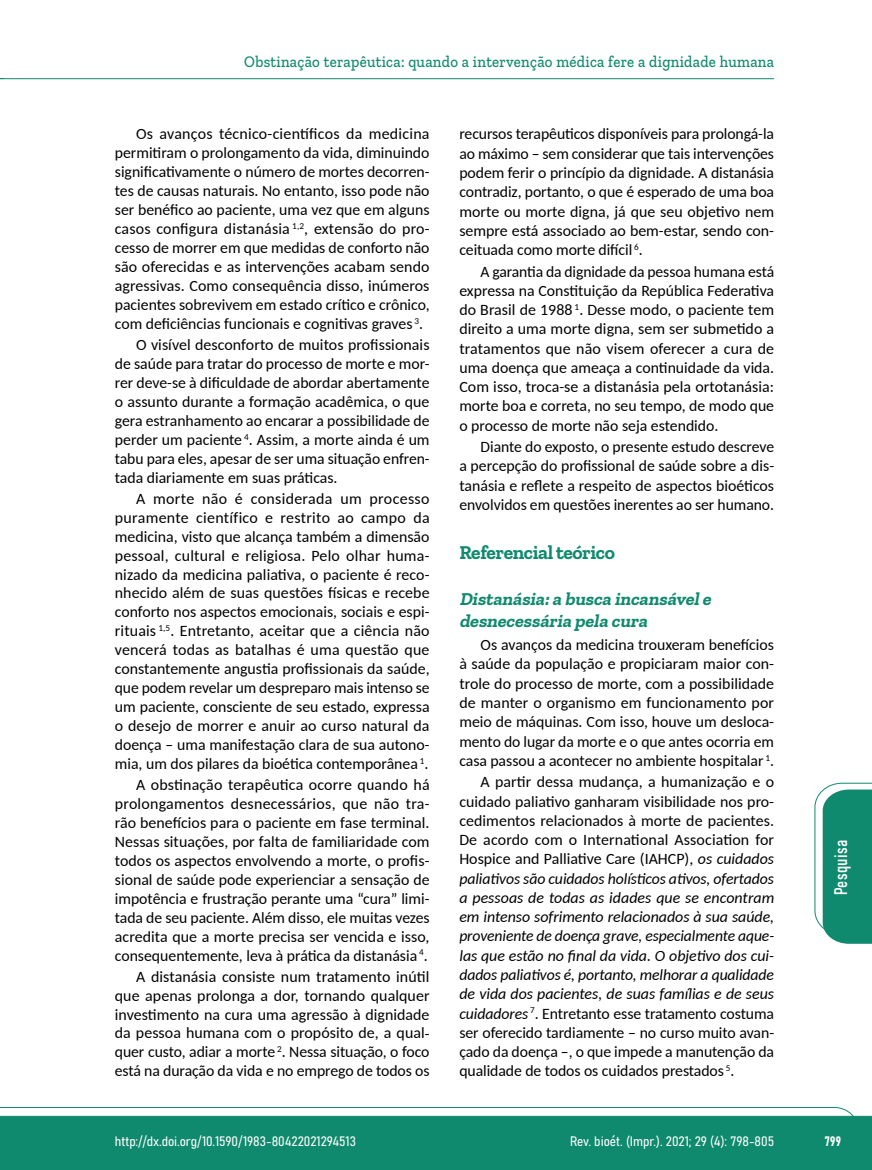
<style>
.page{position:relative;width:872px;height:1170px;background:#fff}
.page>*{position:absolute;margin:0;border:0;box-sizing:border-box;transform-origin:0 0}
.t1{font:700 19.5px "Zilla Slab";letter-spacing:-.02em;color:#108a6e}
.t2{font:italic 700 18px/21.9px "Zilla Slab";color:#108a6e}
.t3{font:18px "Bahnschrift";letter-spacing:.02em;color:#fff}
.t4{font:500 16.5px "Zilla Slab";letter-spacing:.02em;color:#108a6e;scale:.9 1}
.t5{font:15.75px/18.9px "Carlito";color:#000;text-align:justify}
.t6{font:13.5px "Bahnschrift";color:#fff}
.s1{font-style:italic}
</style>
<div class="page">
<svg style="left:0;top:1107px;width:859px;height:62px;background:#2e9880"></svg>
<hr style="left:0;top:78px;width:774px;height:1px;background:#108a6e">
<svg style="left:814px;top:782px;width:58px;height:161px"></svg>
<p class="t4" style="left:244px;top:53px;width:590px">Obstinação terapêutica: quando a intervenção médica fere a dignidade humana</p>
<p class="t5" style="left:115px;top:124px;width:316px;text-indent:21px">Os avanços técnico-científicos da medicina permitiram o prolongamento da vida, diminuindo significativamente o número de mortes decorren&shy;tes de causas naturais. No entanto, isso pode não ser benéfico ao paciente, uma vez que em alguns casos configura distanásia <sup>1,2</sup>, extensão do pro&shy;cesso de morrer em que medidas de conforto não são oferecidas e as intervenções acabam sendo agressivas. Como consequência disso, inúmeros pacientes sobrevivem em estado crítico e crônico, com deficiências funcionais e cognitivas graves <sup>3</sup>.</p>
<p class="t5" style="left:115px;top:334px;width:316px;text-indent:21px">O visível desconforto de muitos profissionais de saúde para tratar do processo de morte e mor&shy;rer deve-se à dificuldade de abordar abertamente o assunto durante a formação acadêmica, o que gera estranhamento ao encarar a possibilidade de perder um paciente <sup>4</sup>. Assim, a morte ainda é um tabu para eles, apesar de ser uma situação enfren&shy;tada diariamente em suas práticas.</p>
<p class="t5" style="left:115px;top:488px;width:316px;text-indent:21px">A morte não é considerada um processo puramente científico e restrito ao campo da medicina, visto que alcança também a dimensão pessoal, cultural e religiosa. Pelo olhar huma&shy;nizado da medicina paliativa, o paciente é reco&shy;nhecido além de suas questões físicas e recebe conforto nos aspectos emocionais, sociais e espi&shy;rituais <sup>1,5</sup>. Entretanto, aceitar que a ciência não vencerá todas as batalhas é uma questão que constantemente angustia profissionais da saúde, que podem revelar um despreparo mais intenso se um paciente, consciente de seu estado, expressa o desejo de morrer e anuir ao curso natural da doença – uma manifestação clara de sua autono&shy;mia, um dos pilares da bioética contemporânea <sup>1</sup>.</p>
<p class="t5" style="left:115px;top:774px;width:316px;text-indent:21px">A obstinação terapêutica ocorre quando há prolongamentos desnecessários, que não tra&shy;rão benefícios para o paciente em fase terminal.<br>Nessas situações, por falta de familiaridade com todos os aspectos envolvendo a morte, o profis&shy;sional de saúde pode experienciar a sensação de impotência e frustração perante uma “cura” limi&shy;tada de seu paciente. Além disso, ele muitas vezes acredita que a morte precisa ser vencida e isso, consequentemente, leva à prática da distanásia <sup>4</sup>.</p>
<p class="t5" style="left:115px;top:966px;width:316px;text-indent:21px">A distanásia consiste num tratamento inútil que apenas prolonga a dor, tornando qualquer investimento na cura uma agressão à dignidade da pessoa humana com o propósito de, a qual&shy;quer custo, adiar a morte <sup>2</sup>. Nessa situação, o foco está na duração da vida e no emprego de todos os</p>
<p class="t5" style="left:459px;top:124px;width:316px">recursos terapêuticos disponíveis para prolongá-la ao máximo – sem considerar que tais intervenções podem ferir o princípio da dignidade. A distanásia contradiz, portanto, o que é esperado de uma boa morte ou morte digna, já que seu objetivo nem sempre está associado ao bem-estar, sendo con&shy;ceituada como morte difícil <sup>6</sup>.</p>
<p class="t5" style="left:459px;top:261px;width:316px;text-indent:21px">A garantia da dignidade da pessoa humana está expressa na Constituição da República Federativa do Brasil de 1988 <sup>1</sup>. Desse modo, o paciente tem direito a uma morte digna, sem ser submetido a tratamentos que não visem oferecer a cura de uma doença que ameaça a continuidade da vida.<br>Com isso, troca-se a distanásia pela ortotanásia: morte boa e correta, no seu tempo, de modo que o processo de morte não seja estendido.</p>
<p class="t5" style="left:459px;top:436px;width:316px;text-indent:21px">Diante do exposto, o presente estudo descreve a percepção do profissional de saúde sobre a dis&shy;tanásia e reflete a respeito de aspectos bioéticos envolvidos em questões inerentes ao ser humano.</p>
<p class="t1" style="left:459px;top:541px;width:157px">Referencial teórico</p>
<p class="t2" style="left:459px;top:587px;width:257px">Distanásia:a busca incansávele desnecessária pela cura</p>
<p class="t5" style="left:459px;top:634px;width:316px;text-indent:21px">Os avanços da medicina trouxeram benefícios à saúde da população e propiciaram maior con&shy;trole do processo de morte, com a possibilidade de manter o organismo em funcionamento por meio de máquinas. Com isso, houve um desloca&shy;mento do lugar da morte e o que antes ocorria em casa passou a acontecer no ambiente hospitalar <sup>1</sup>.</p>
<p class="t5" style="left:459px;top:771px;width:316px;text-indent:21px">A partir dessa mudança, a humanização e o cuidado paliativo ganharam visibilidade nos pro&shy;cedimentos relacionados à morte de pacientes.<br>De acordo com o International Association for Hospice and Palliative Care (IAHCP), <span class="s1">os cuidados paliativos são cuidados holísticos ativos, ofertados a pessoas de todas as idades que se encontram em intenso sofrimento relacionados à sua saúde, proveniente de doença grave, especialmente aque&shy;las que estão no final da vida. O objetivo dos cui&shy;dados paliativos é, portanto, melhorar a qualidade de vida dos pacientes, de suas famílias e de seus cuidadores</span> <sup>7</sup>. Entretanto esse tratamento costuma ser oferecido tardiamente – no curso muito avan&shy;çado da doença –, o que impede a manutenção da qualidade de todos os cuidados prestados <sup>5</sup>.</p>
<p class="t3" style="left:827px;top:895px;width:57px;rotate:-90deg">Pesquisa</p>
<p class="t6" style="left:115px;top:1131px;width:242px">http://dx.doi.org/10.1590/1983-80422021294513</p>
<p class="t6" style="left:570px;top:1131px;width:206px">Rev. bioét. (Impr.). 2021; 29 (4): 798-805</p>
<p class="t6" style="left:824px;top:1130px;width:18px">799</p>
</div>
